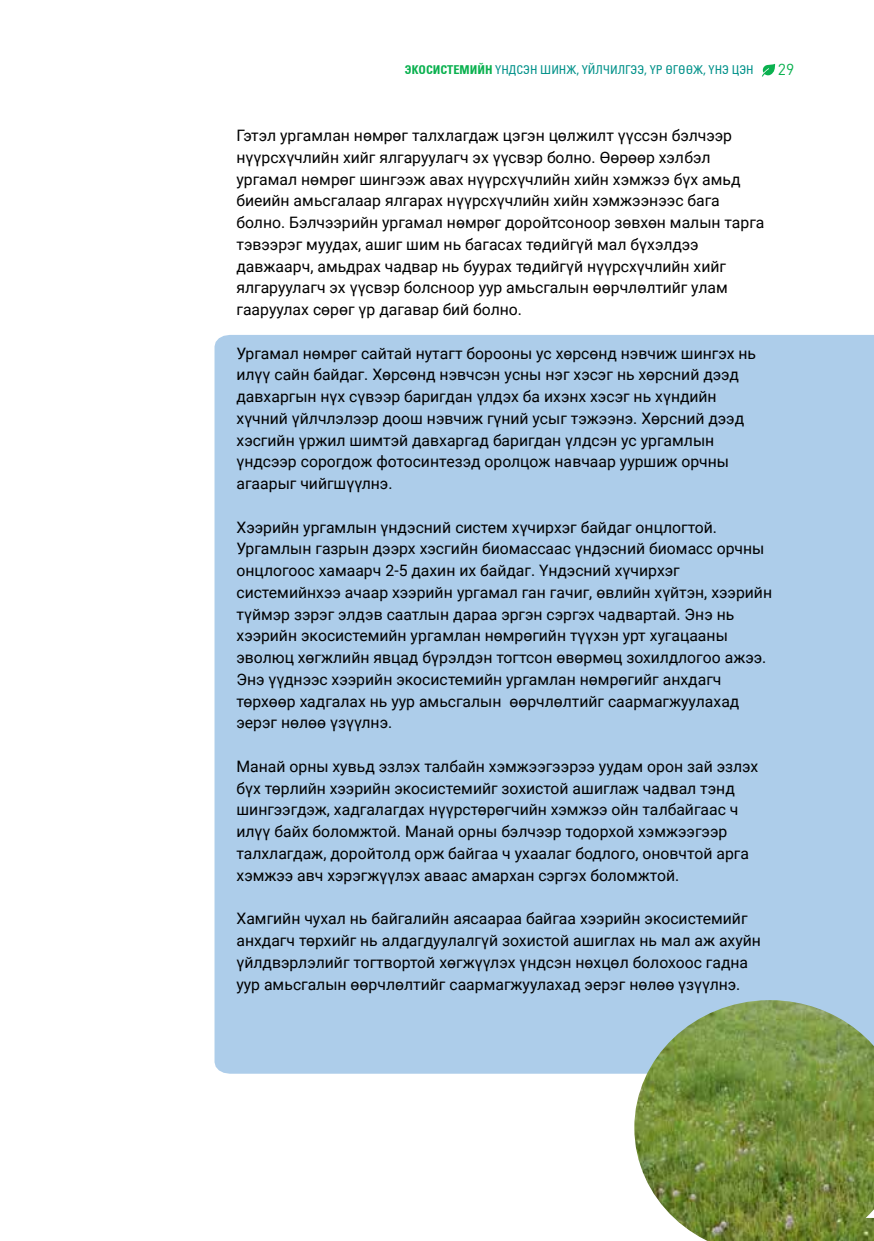
<style>
.page{position:relative;width:874px;height:1241px;background:#fff}
.page>*{position:absolute;margin:0;border:0;box-sizing:border-box;transform-origin:0 0}
.t1{font:15.75px/21.7px "Roboto";color:#000}
.t2{font:15.75px "DIN Pro";color:#0ab14f}
.t3{font:condensed 12.25px "Univers LTCYR";color:#009189}
.s1{font-weight:700;color:#0ab14f}
</style>
<div class="page">
<div style="left:214px;top:335px;width:659px;height:738px;background:#adcdea"></div>
<img style="left:634px;top:999px;width:239px;height:241px">
<svg style="left:762px;top:64px;width:12px;height:12px"></svg>
<p class="t3" style="left:404px;top:62px;width:350px"><span class="s1">ЭКОСИСТЕМИЙН</span> ҮНДСЭН ШИНЖ, ҮЙЛЧИЛГЭЭ, ҮР ӨГӨӨЖ, ҮНЭ ЦЭН</p>
<p class="t2" style="left:777px;top:57px;width:18px">29</p>
<p class="t1" style="left:236px;top:124px;width:529px">Гэтэл ургамлан нөмрөг талхлагдаж цэгэн цөлжилт үүссэн бэлчээр нүүрсхүчлийн хийг ялгаруулагч эх үүсвэр болно. Өөрөөр хэлбэл ургамал нөмрөг шингээж авах нүүрсхүчлийн хийн хэмжээ бүх амьд биеийн амьсгалаар ялгарах нүүрсхүчлийн хийн хэмжээнээс бага болно. Бэлчээрийн ургамал нөмрөг доройтсоноор зөвхөн малын тарга тэвээрэг муудах, ашиг шим нь багасах төдийгүй мал бүхэлдээ давжаарч, амьдрах чадвар нь буурах төдийгүй нүүрсхүчлийн хийг ялгаруулагч эх үүсвэр болсноор уур амьсгалын өөрчлөлтийг улам гааруулах сөрөг үр дагавар бий болно.</p>
<p class="t1" style="left:236px;top:341px;width:521px">Ургамал нөмрөг сайтай нутагт борооны ус хөрсөнд нэвчиж шингэх нь илүү сайн байдаг. Хөрсөнд нэвчсэн усны нэг хэсэг нь хөрсний дээд давхаргын нүх сүвээр баригдан үлдэх ба ихэнх хэсэг нь хүндийн хүчний үйлчлэлээр доош нэвчиж гүний усыг тэжээнэ. Хөрсний дээд хэсгийн үржил шимтэй давхаргад баригдан үлдсэн ус ургамлын үндсээр сорогдож фотосинтезэд оролцож навчаар ууршиж орчны агаарыг чийгшүүлнэ.</p>
<p class="t1" style="left:236px;top:515px;width:537px">Хээрийн ургамлын үндэсний систем хүчирхэг байдаг онцлогтой.<br>Ургамлын газрын дээрх хэсгийн биомассаас үндэсний биомасс орчны онцлогоос хамаарч 2-5 дахин их байдаг. Үндэсний хүчирхэг системийнхээ ачаар хээрийн ургамал ган гачиг, өвлийн хүйтэн, хээрийн түймэр зэрэг элдэв саатлын дараа эргэн сэргэх чадвартай. Энэ нь хээрийн экосистемийн ургамлан нөмрөгийн түүхэн урт хугацааны эволюц хөгжлийн явцад бүрэлдэн тогтсон өвөрмөц зохилдлогоо ажээ.<br>Энэ үүднээс хээрийн экосистемийн ургамлан нөмрөгийг анхдагч төрхөөр хадгалах нь уур амьсгалын өөрчлөлтийг саармагжуулахад эерэг нөлөө үзүүлнэ.</p>
<p class="t1" style="left:236px;top:754px;width:523px">Манай орны хувьд эзлэх талбайн хэмжээгээрээ уудам орон зай эзлэх бүх төрлийн хээрийн экосистемийг зохистой ашиглаж чадвал тэнд шингээгдэж, хадгалагдах нүүрстөрөгчийн хэмжээ ойн талбайгаас ч илүү байх боломжтой. Манай орны бэлчээр тодорхой хэмжээгээр талхлагдаж, доройтолд орж байгаа ч ухаалаг бодлого, оновчтой арга хэмжээ авч хэрэгжүүлэх аваас амархан сэргэх боломжтой.</p>
<p class="t1" style="left:236px;top:907px;width:525px">Хамгийн чухал нь байгалийн аясаараа байгаа хээрийн экосистемийг анхдагч төрхийг нь алдагдуулалгүй зохистой ашиглах нь мал аж ахуйн үйлдвэрлэлийг тогтвортой хөгжүүлэх үндсэн нөхцөл болохоос гадна уур амьсгалын өөрчлөлтийг саармагжуулахад эерэг нөлөө үзүүлнэ.</p>
</div>
